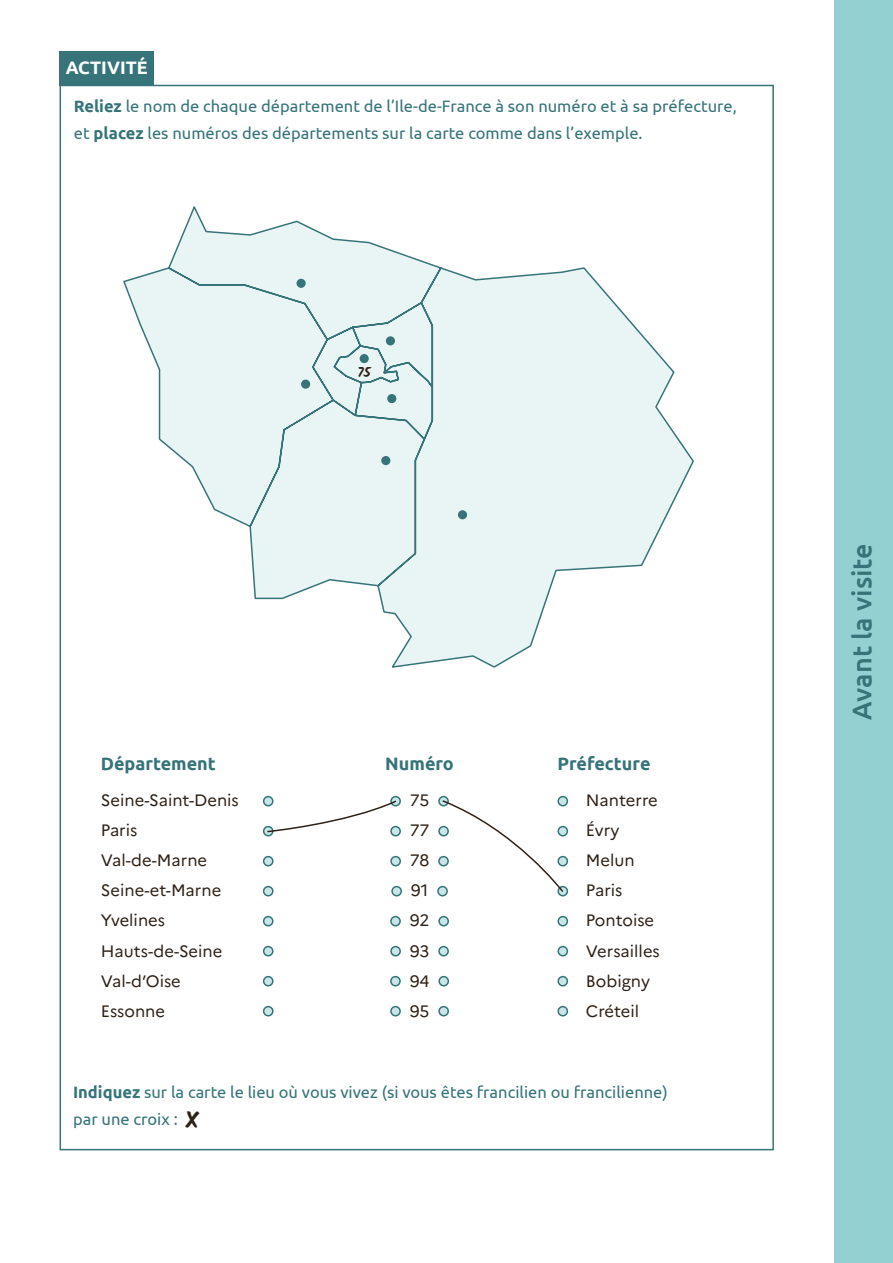
<style>
.page{position:relative;width:893px;height:1263px;background:#fff}
.page>*{position:absolute;margin:0;border:0;box-sizing:border-box;transform-origin:0 0}
.t1{font:500 27px "Ubuntu";color:#367479}
.Texte{font:700 18px "Ubuntu";color:#367479}
.ACTIVITÉ{font:700 18px "Ubuntu";color:#fff}
.Texte-2{font:16.5px/27px "Ubuntu";color:#367479}
.Texte-3{font:16.5px "Marianne";color:#2e2116}
.Texte-4{font:700 13.5px "Kalam";color:#2e2116}
.s1{font-weight:700}
.s2{font-family:"Kalam";font-weight:700;font-size:22.5px;color:#2e2116}
</style>
<div class="page">
<div style="left:834px;top:0;width:59px;height:1263px;background:#92d0d1"></div>
<div style="left:59px;top:51px;width:95px;height:34px;background:#367479"></div>
<div style="left:263px;top:796px;width:11px;height:10px;border:2px solid #367479;border-radius:50%"></div>
<div style="left:263px;top:826px;width:11px;height:10px;border:2px solid #367479;border-radius:50%"></div>
<div style="left:264px;top:856px;width:9px;height:10px;background:#c8e6e7;border-radius:50%"></div>
<div style="left:263px;top:856px;width:11px;height:10px;border:2px solid #367479;border-radius:50%"></div>
<div style="left:264px;top:886px;width:9px;height:10px;background:#c8e6e7;border-radius:50%"></div>
<div style="left:263px;top:886px;width:11px;height:10px;border:2px solid #367479;border-radius:50%"></div>
<div style="left:264px;top:916px;width:9px;height:10px;background:#c8e6e7;border-radius:50%"></div>
<div style="left:263px;top:916px;width:11px;height:10px;border:2px solid #367479;border-radius:50%"></div>
<div style="left:264px;top:946px;width:9px;height:10px;background:#c8e6e7;border-radius:50%"></div>
<div style="left:263px;top:946px;width:11px;height:10px;border:2px solid #367479;border-radius:50%"></div>
<div style="left:264px;top:976px;width:9px;height:10px;background:#c8e6e7;border-radius:50%"></div>
<div style="left:263px;top:976px;width:11px;height:10px;border:2px solid #367479;border-radius:50%"></div>
<div style="left:264px;top:1006px;width:9px;height:10px;background:#c8e6e7;border-radius:50%"></div>
<div style="left:263px;top:1006px;width:11px;height:10px;border:2px solid #367479;border-radius:50%"></div>
<div style="left:391px;top:796px;width:9px;height:10px;background:#c8e6e7;border-radius:50%"></div>
<div style="left:390px;top:796px;width:11px;height:10px;border:2px solid #367479;border-radius:50%"></div>
<div style="left:438px;top:796px;width:11px;height:10px;border:2px solid #367479;border-radius:50%"></div>
<div style="left:391px;top:826px;width:9px;height:10px;background:#c8e6e7;border-radius:50%"></div>
<div style="left:390px;top:826px;width:11px;height:10px;border:2px solid #367479;border-radius:50%"></div>
<div style="left:438px;top:826px;width:11px;height:10px;border:2px solid #367479;border-radius:50%"></div>
<div style="left:391px;top:856px;width:9px;height:10px;background:#c8e6e7;border-radius:50%"></div>
<div style="left:390px;top:856px;width:11px;height:10px;border:2px solid #367479;border-radius:50%"></div>
<div style="left:438px;top:856px;width:11px;height:10px;border:2px solid #367479;border-radius:50%"></div>
<div style="left:392px;top:886px;width:9px;height:10px;background:#c8e6e7;border-radius:50%"></div>
<div style="left:391px;top:886px;width:11px;height:10px;border:2px solid #367479;border-radius:50%"></div>
<div style="left:438px;top:886px;width:9px;height:10px;background:#c8e6e7;border-radius:50%"></div>
<div style="left:437px;top:886px;width:11px;height:10px;border:2px solid #367479;border-radius:50%"></div>
<div style="left:391px;top:916px;width:9px;height:10px;background:#c8e6e7;border-radius:50%"></div>
<div style="left:390px;top:916px;width:11px;height:10px;border:2px solid #367479;border-radius:50%"></div>
<div style="left:439px;top:916px;width:9px;height:10px;background:#c8e6e7;border-radius:50%"></div>
<div style="left:438px;top:916px;width:11px;height:10px;border:2px solid #367479;border-radius:50%"></div>
<div style="left:391px;top:946px;width:9px;height:10px;background:#c8e6e7;border-radius:50%"></div>
<div style="left:390px;top:946px;width:11px;height:10px;border:2px solid #367479;border-radius:50%"></div>
<div style="left:439px;top:946px;width:9px;height:10px;background:#c8e6e7;border-radius:50%"></div>
<div style="left:438px;top:946px;width:11px;height:10px;border:2px solid #367479;border-radius:50%"></div>
<div style="left:391px;top:976px;width:9px;height:10px;background:#c8e6e7;border-radius:50%"></div>
<div style="left:390px;top:976px;width:11px;height:10px;border:2px solid #367479;border-radius:50%"></div>
<div style="left:439px;top:976px;width:9px;height:10px;background:#c8e6e7;border-radius:50%"></div>
<div style="left:438px;top:976px;width:11px;height:10px;border:2px solid #367479;border-radius:50%"></div>
<div style="left:391px;top:1006px;width:9px;height:10px;background:#c8e6e7;border-radius:50%"></div>
<div style="left:390px;top:1006px;width:11px;height:10px;border:2px solid #367479;border-radius:50%"></div>
<div style="left:439px;top:1006px;width:9px;height:10px;background:#c8e6e7;border-radius:50%"></div>
<div style="left:438px;top:1006px;width:11px;height:10px;border:2px solid #367479;border-radius:50%"></div>
<div style="left:558px;top:796px;width:9px;height:10px;background:#c8e6e7;border-radius:50%"></div>
<div style="left:557px;top:796px;width:11px;height:10px;border:2px solid #367479;border-radius:50%"></div>
<div style="left:558px;top:826px;width:9px;height:10px;background:#c8e6e7;border-radius:50%"></div>
<div style="left:557px;top:826px;width:11px;height:10px;border:2px solid #367479;border-radius:50%"></div>
<div style="left:558px;top:856px;width:9px;height:10px;background:#c8e6e7;border-radius:50%"></div>
<div style="left:557px;top:856px;width:11px;height:10px;border:2px solid #367479;border-radius:50%"></div>
<div style="left:558px;top:886px;width:9px;height:10px;background:#c8e6e7;border-radius:50%"></div>
<div style="left:557px;top:886px;width:11px;height:10px;border:2px solid #367479;border-radius:50%"></div>
<div style="left:558px;top:916px;width:9px;height:10px;background:#c8e6e7;border-radius:50%"></div>
<div style="left:557px;top:916px;width:11px;height:10px;border:2px solid #367479;border-radius:50%"></div>
<div style="left:558px;top:946px;width:9px;height:10px;background:#c8e6e7;border-radius:50%"></div>
<div style="left:557px;top:946px;width:11px;height:10px;border:2px solid #367479;border-radius:50%"></div>
<div style="left:558px;top:976px;width:9px;height:10px;background:#c8e6e7;border-radius:50%"></div>
<div style="left:557px;top:976px;width:11px;height:10px;border:2px solid #367479;border-radius:50%"></div>
<div style="left:558px;top:1006px;width:9px;height:10px;background:#c8e6e7;border-radius:50%"></div>
<div style="left:557px;top:1006px;width:11px;height:10px;border:2px solid #367479;border-radius:50%"></div>
<svg style="left:123px;top:206px;width:571px;height:462px"></svg>
<div style="left:386px;top:336px;width:9px;height:9px;background:#367479;border-radius:50%"></div>
<div style="left:458px;top:510px;width:9px;height:9px;background:#367479;border-radius:50%"></div>
<div style="left:381px;top:456px;width:9px;height:9px;background:#367479;border-radius:50%"></div>
<div style="left:387px;top:394px;width:9px;height:9px;background:#367479;border-radius:50%"></div>
<div style="left:301px;top:380px;width:9px;height:9px;background:#367479;border-radius:50%"></div>
<div style="left:296px;top:279px;width:10px;height:9px;background:#367479;border-radius:50%"></div>
<div style="left:360px;top:354px;width:9px;height:9px;background:#367479;border-radius:50%"></div>
<svg style="left:441px;top:799px;width:123px;height:94px"></svg>
<svg style="left:266px;top:799px;width:131px;height:34px"></svg>
<p class="ACTIVITÉ" style="left:66px;top:56px;width:83px">ACTIVITÉ</p>
<p class="Texte-2" style="left:74px;top:92px;width:664px"><span class="s1">Reliez</span> le nom de chaque département de l’Ile-de-France à son numéro et à sa préfecture, et <span class="s1">placez</span> les numéros des départements sur la carte comme dans l’exemple.</p>
<p class="Texte-4" style="left:357px;top:363px;width:15px">75</p>
<p class="Texte" style="left:101px;top:753px;width:116px">Département</p>
<p class="Texte-3" style="left:101px;top:788px;width:139px">Seine-Saint-Denis</p>
<p class="Texte-3" style="left:101px;top:818px;width:38px">Paris</p>
<p class="Texte-3" style="left:101px;top:848px;width:108px">Val-de-Marne</p>
<p class="Texte-3" style="left:101px;top:878px;width:122px">Seine-et-Marne</p>
<p class="Texte-3" style="left:101px;top:908px;width:66px">Yvelines</p>
<p class="Texte-3" style="left:101px;top:938px;width:123px">Hauts-de-Seine</p>
<p class="Texte-3" style="left:101px;top:968px;width:81px">Val-d’Oise</p>
<p class="Texte-3" style="left:101px;top:998px;width:66px">Essonne</p>
<p class="Texte" style="left:385px;top:753px;width:70px">Numéro</p>
<p class="Texte-3" style="left:410px;top:788px;width:21px">75</p>
<p class="Texte-3" style="left:410px;top:818px;width:21px">77</p>
<p class="Texte-3" style="left:410px;top:848px;width:21px">78</p>
<p class="Texte-3" style="left:411px;top:878px;width:19px">91</p>
<p class="Texte-3" style="left:410px;top:908px;width:21px">92</p>
<p class="Texte-3" style="left:410px;top:938px;width:21px">93</p>
<p class="Texte-3" style="left:410px;top:968px;width:21px">94</p>
<p class="Texte-3" style="left:410px;top:998px;width:21px">95</p>
<p class="Texte" style="left:557px;top:753px;width:95px">Préfecture</p>
<p class="Texte-3" style="left:586px;top:788px;width:73px">Nanterre</p>
<p class="Texte-3" style="left:586px;top:818px;width:35px">Évry</p>
<p class="Texte-3" style="left:586px;top:848px;width:50px">Melun</p>
<p class="Texte-3" style="left:586px;top:878px;width:38px">Paris</p>
<p class="Texte-3" style="left:586px;top:908px;width:70px">Pontoise</p>
<p class="Texte-3" style="left:586px;top:938px;width:75px">Versailles</p>
<p class="Texte-3" style="left:586px;top:968px;width:66px">Bobigny</p>
<p class="Texte-3" style="left:586px;top:998px;width:55px">Créteil</p>
<p class="Texte-2" style="left:73px;top:1078px;width:596px"><span class="s1">Indiquez</span> sur la carte le lieu où vous vivez (si vous êtes francilien ou francilienne) par une croix : <span class="s2">X</span></p>
<p class="t1" style="left:845px;top:720px;width:178px;rotate:-90deg">Avant la visite</p>
</div>
